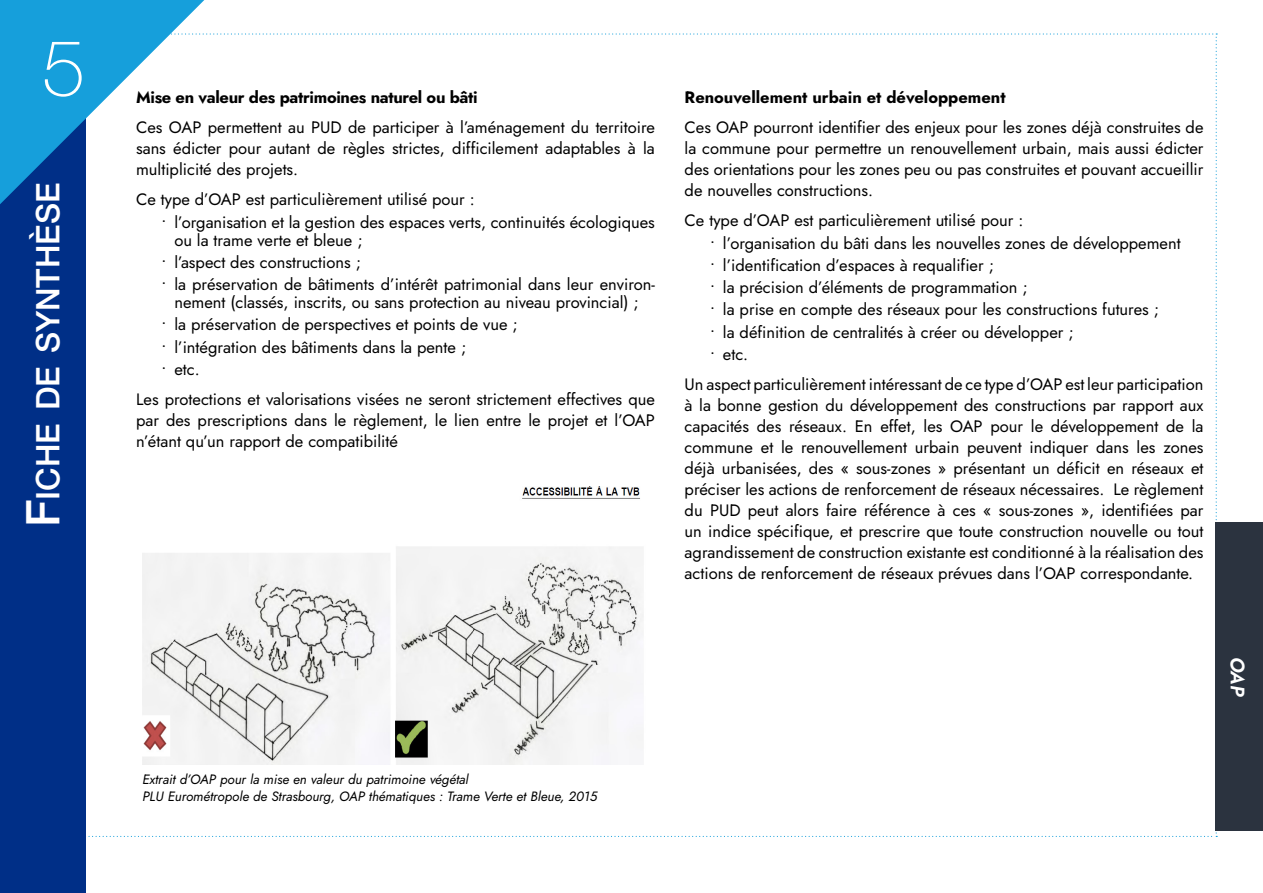
<style>
.page{position:relative;width:1263px;height:893px;background:#fff}
.page>*{position:absolute;margin:0;border:0;box-sizing:border-box;transform-origin:0 0}
.Titre_2{font:100 78px "Helvetica Neue";color:#fff}
.t1{font:500 32.55px "Helvetica Neue";color:#fff}
.Body_text{font:italic 600 19.5px "Jost";color:#fff}
.Body_text-2{font:16.5px/21px "Jost";color:#000;text-align:justify}
.Body_text-3{font:700 16.5px "Jost";letter-spacing:-.02em;color:#000}
.Body_text-4{font:700 16.5px "Jost";color:#000}
.Légendes{font:italic 13.5px "Jost";color:#000}
.s1{font-size:46.5px}
</style>
<div class="page">
<div style="left:0;top:0;width:85px;height:893px;background:#002f87"></div>
<svg style="left:0;top:0;width:242px;height:252px;fill:#169fdb"></svg>
<div style="left:1216px;top:522px;width:47px;height:308px;background:#2b333f"></div>
<div style="left:136px;top:85px;width:1067px;height:535px;background:#fff"></div>
<img style="left:142px;top:487px;width:502px;height:277px">
<p class="Titre_2" style="left:42px;top:23px;width:45px">5</p>
<h2 class="t1" style="left:29px;top:527px;width:346px;rotate:-90deg"><span class="s1">F</span>iche de synthèse</h2>
<p class="Body_text-3" style="left:136px;top:86px;width:343px">Mise en valeur des patrimoines naturel ou bâti</p>
<p class="Body_text-2" style="left:136px;top:117px;width:520px">Ces OAP permettent au PUD de participer à l’aménagement du territoire sans édicter pour autant de règles strictes, difficilement adaptables à la multiplicité des projets.</p>
<p class="Body_text-2" style="left:136px;top:189px;width:340px">Ce type d’OAP est particulièrement utilisé pour :</p>
<p class="Body_text-2" style="left:174px;top:213px;width:482px;line-height:18px;text-indent:-13px">• l’organisation et la gestion des espaces verts, continuités écologiques ou la trame verte et bleue ;</p>
<p class="Body_text-2" style="left:162px;top:252px;width:201px">• l’aspect des constructions ;</p>
<p class="Body_text-2" style="left:162px;top:276px;width:495px;line-height:18px;text-align:center">• la préservation de bâtiments d’intérêt patrimonial dans leur environ&shy;nement (classés, inscrits, ou sans protection au niveau provincial) ;</p>
<p class="Body_text-2" style="left:162px;top:314px;width:358px">• la préservation de perspectives et points de vue ;</p>
<p class="Body_text-2" style="left:162px;top:337px;width:306px">• l’intégration des bâtiments dans la pente ;</p>
<p class="Body_text-2" style="left:162px;top:359px;width:40px">• etc.</p>
<p class="Body_text-2" style="left:136px;top:389px;width:520px">Les protections et valorisations visées ne seront strictement effectives que par des prescriptions dans le règlement, le lien entre le projet et l’OAP n’étant qu’un rapport de compatibilité</p>
<p class="Body_text-4" style="left:685px;top:86px;width:322px">Renouvellement urbain et développement</p>
<p class="Body_text-2" style="left:685px;top:117px;width:520px">Ces OAP pourront identifier des enjeux pour les zones déjà construites de la commune pour permettre un renouvellement urbain, mais aussi édicter des orientations pour les zones peu ou pas construites et pouvant accueillir de nouvelles constructions.</p>
<p class="Body_text-2" style="left:685px;top:210px;width:340px">Ce type d’OAP est particulièrement utilisé pour :</p>
<p class="Body_text-2" style="left:710px;top:233px;width:472px">• l’organisation du bâti dans les nouvelles zones de développement</p>
<p class="Body_text-2" style="left:710px;top:255px;width:285px">• l’identification d’espaces à requalifier ;</p>
<p class="Body_text-2" style="left:710px;top:277px;width:319px">• la précision d’éléments de programmation ;</p>
<p class="Body_text-2" style="left:710px;top:299px;width:451px">• la prise en compte des réseaux pour les constructions futures ;</p>
<p class="Body_text-2" style="left:710px;top:322px;width:365px">• la définition de centralités à créer ou développer ;</p>
<p class="Body_text-2" style="left:710px;top:344px;width:40px">• etc.</p>
<p class="Body_text-2" style="left:685px;top:374px;width:520px">Un aspect particulièrement intéressant de ce type d’OAP est leur participation à la bonne gestion du développement des constructions par rapport aux capacités des réseaux. En effet, les OAP pour le développement de la commune et le renouvellement urbain peuvent indiquer dans les zones déjà urbanisées, des « sous-zones » présentant un déficit en réseaux et préciser les actions de renforcement de réseaux nécessaires. Le règlement du PUD peut alors faire référence à ces « sous-zones », identifiées par un indice spécifique, et prescrire que toute construction nouvelle ou tout agrandissement de construction existante est conditionné à la réalisation des actions de renforcement de réseaux prévues dans l’OAP correspondante.</p>
<p class="Body_text" style="left:1251px;top:656px;width:42px;rotate:90deg">OAP</p>
<p class="Légendes" style="left:142px;top:770px;width:328px">Extrait d’OAP pour la mise en valeur du patrimoine végétal</p>
<p class="Légendes" style="left:142px;top:787px;width:456px">PLU Eurométropole de Strasbourg, OAP thématiques : Trame Verte et Bleue, 2015</p>
</div>
